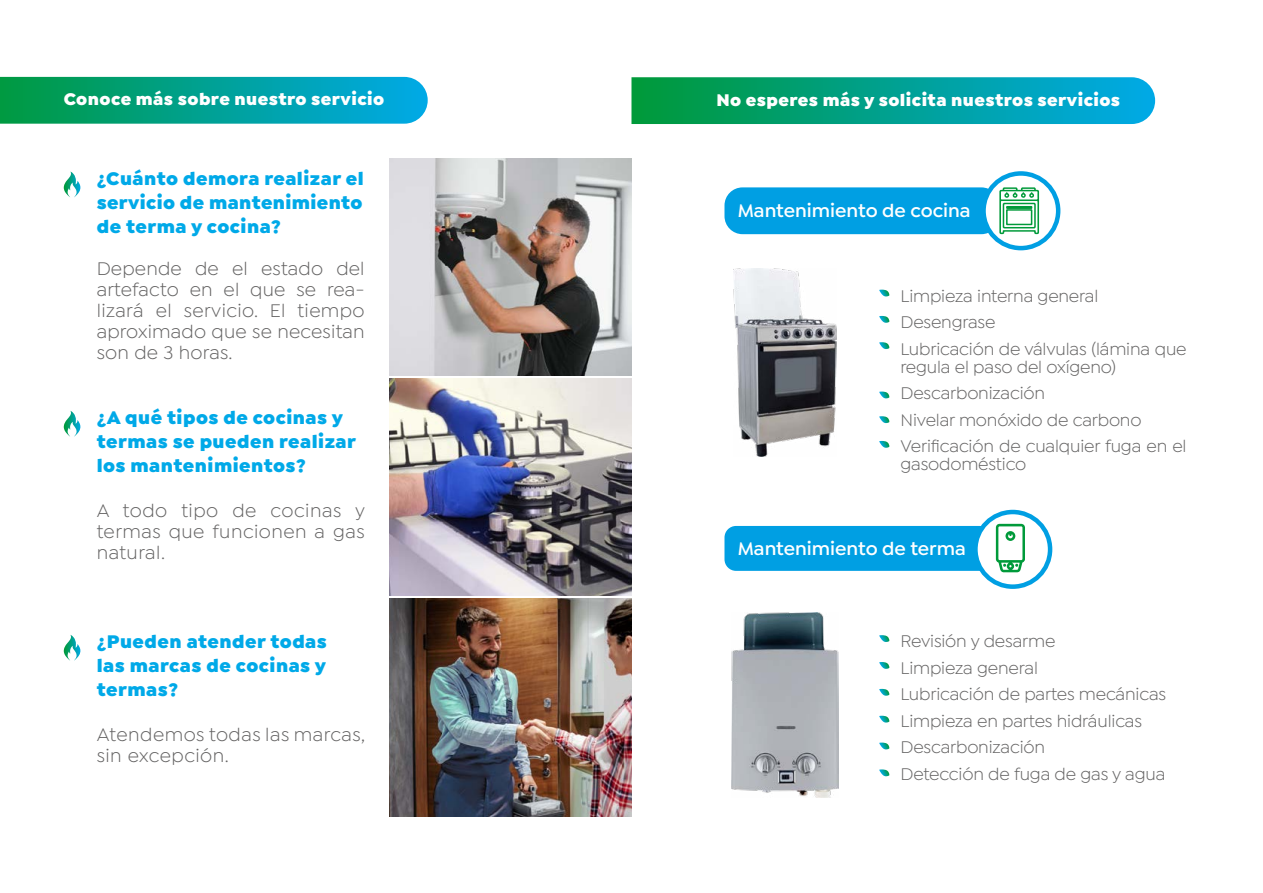
<style>
.page{position:relative;width:1263px;height:893px;background:#fff}
.page>*{position:absolute;margin:0;border:0;box-sizing:border-box;transform-origin:0 0}
.t1{font:19.5px/21px "Isidora Sans";letter-spacing:.025em;color:#646363;text-align:justify}
.t2{font:900 19.5px/24px "Isidora Sans";letter-spacing:.025em;color:#00a9e8;text-align:justify}
.t3{font:600 19.5px "Isidora Sans";color:#fff}
.t4{font:18px/26.5px "Isidora Sans";letter-spacing:-.01em;color:#646363}
.t5{font:900 18px "Isidora Sans";letter-spacing:.025em;color:#fff}
</style>
<div class="page">
<div style="left:724px;top:187px;width:275px;height:47px;background:#009fe3;border-radius:18px"></div>
<div style="left:724px;top:526px;width:267px;height:45px;background:#009fe3;border-radius:12px"></div>
<svg style="left:983px;top:173px;width:75px;height:75px"></svg>
<div style="left:981px;top:171px;width:79px;height:79px;border:4px solid #009fe3;border-radius:50%"></div>
<svg style="left:975px;top:512px;width:75px;height:75px"></svg>
<div style="left:973px;top:510px;width:79px;height:79px;border:4px solid #009fe3;border-radius:50%"></div>
<svg style="left:631px;top:77px;width:524px;height:47px;background:#04a291"></svg>
<svg style="left:999px;top:187px;width:40px;height:47px"></svg>
<img style="left:733px;top:268px;width:103px;height:188px">
<img style="left:731px;top:612px;width:107px;height:186px">
<img style="left:389px;top:158px;width:242px;height:217px">
<img style="left:389px;top:599px;width:242px;height:217px">
<img style="left:389px;top:378px;width:242px;height:218px">
<svg style="left:0;top:77px;width:428px;height:47px;background:#04a395"></svg>
<svg style="left:64px;top:172px;width:17px;height:25px"></svg>
<svg style="left:64px;top:411px;width:17px;height:26px"></svg>
<svg style="left:64px;top:635px;width:17px;height:26px"></svg>
<svg style="left:879px;top:290px;width:10px;height:7px"></svg>
<svg style="left:879px;top:635px;width:10px;height:7px"></svg>
<svg style="left:879px;top:316px;width:10px;height:7px"></svg>
<svg style="left:879px;top:662px;width:10px;height:7px"></svg>
<svg style="left:879px;top:342px;width:10px;height:7px"></svg>
<svg style="left:879px;top:689px;width:10px;height:7px"></svg>
<svg style="left:879px;top:392px;width:10px;height:7px"></svg>
<svg style="left:879px;top:716px;width:10px;height:7px"></svg>
<svg style="left:879px;top:416px;width:10px;height:8px"></svg>
<svg style="left:879px;top:743px;width:10px;height:7px"></svg>
<svg style="left:879px;top:441px;width:10px;height:7px"></svg>
<svg style="left:879px;top:769px;width:10px;height:8px"></svg>
<svg style="left:996px;top:524px;width:29px;height:48px"></svg>
<p class="t5" style="left:64px;top:88px;width:322px">Conoce más sobre nuestro servicio</p>
<p class="t2" style="left:97px;top:166px;width:268px">¿Cuánto demora realizar el servicio de mantenimiento de terma y cocina?</p>
<p class="t1" style="left:97px;top:258px;width:269px">Depende de el estado del artefacto en el que se rea&shy;lizará el servicio. El tiempo aproximado que se necesitan son de 3 horas.</p>
<p class="t2" style="left:97px;top:406px;width:261px;text-align:left">¿A qué tipos de cocinas y termas se pueden realizar los mantenimientos?</p>
<p class="t1" style="left:97px;top:500px;width:270px">A todo tipo de cocinas y termas que funcionen a gas natural.</p>
<p class="t2" style="left:97px;top:630px;width:232px">¿Pueden atender todas las marcas de cocinas y termas?</p>
<p class="t1" style="left:97px;top:724px;width:270px">Atendemos todas las marcas, sin excepción.</p>
<p class="t5" style="left:716px;top:88px;width:405px">No esperes más y solicita nuestros servicios</p>
<p class="t3" style="left:738px;top:199px;width:234px">Mantenimiento de cocina</p>
<p class="t4" style="left:900px;top:283px;width:288px">Limpieza interna general<br>Desengrase<br>Lubricación de válvulas (lámina que</p>
<p class="t4" style="left:900px;top:354px;width:287px">regula el paso del oxígeno)<br>Descarbonización<br>Nivelar monóxido de carbono<br>Verificación de cualquier fuga en el</p>
<p class="t4" style="left:900px;top:451px;width:127px">gasodoméstico</p>
<p class="t3" style="left:738px;top:537px;width:230px">Mantenimiento de terma</p>
<p class="t4" style="left:900px;top:628px;width:267px">Revisión y desarme<br>Limpieza general<br>Lubricación de partes mecánicas<br>Limpieza en partes hidráulicas<br>Descarbonización<br>Detección de fuga de gas y agua</p>
</div>
